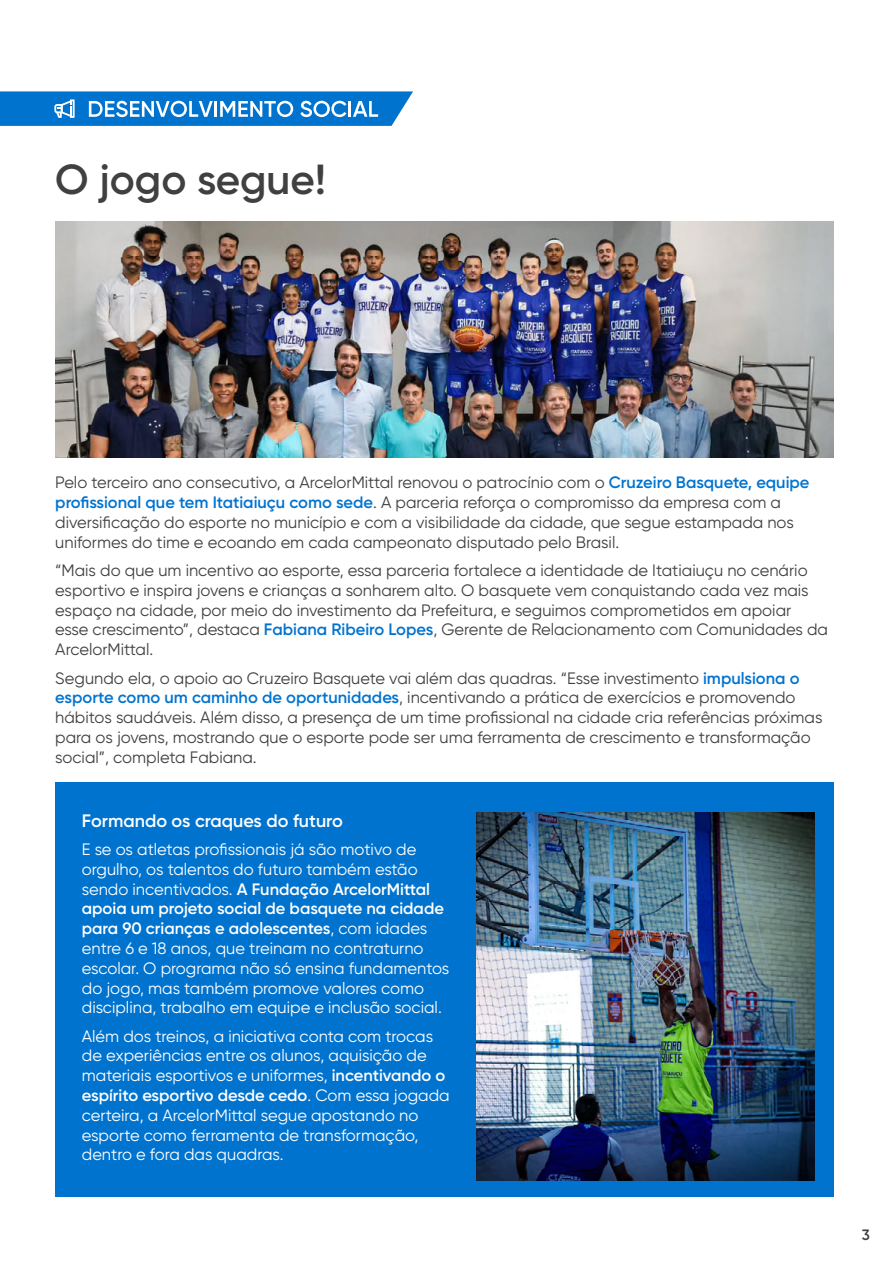
<style>
.page{position:relative;width:893px;height:1263px;background:#fff}
.page>*{position:absolute;margin:0;border:0;box-sizing:border-box;transform-origin:0 0}
.t1{font:600 42px "Gilroy";color:#404040}
.t2{font:600 18px "Gilroy";color:#fff}
.t3{font:16.5px/19.8px "Gilroy";color:#404040}
.t4{font:16.5px/19.8px "Gilroy";color:#fff}
.t5{font:600 15px "Gilroy";color:#404040}
.s1{font-weight:600;color:#0073cf}
.s2{font-weight:600}
</style>
<div class="page">
<div style="left:55px;top:783px;width:778px;height:414px;background:#0073cf"></div>
<img style="left:476px;top:812px;width:338px;height:369px">
<img style="left:55px;top:222px;width:778px;height:235px">
<svg style="left:0;top:91px;width:413px;height:35px;background:#2e8cd7"></svg>
<h1 class="t1" style="left:55px;top:154px;width:272px">O jogo segue!</h1>
<p class="t3" style="left:55px;top:472px;width:756px">Pelo terceiro ano consecutivo, a ArcelorMittal renovou o patrocínio com o <span class="s1">Cruzeiro Basquete, equipe profissional que tem Itatiaiuçu como sede</span>. A parceria reforça o compromisso da empresa com a diversificação do esporte no município e com a visibilidade da cidade, que segue estampada nos uniformes do time e ecoando em cada campeonato disputado pelo Brasil.</p>
<p class="t3" style="left:55px;top:560px;width:774px">“Mais do que um incentivo ao esporte, essa parceria fortalece a identidade de Itatiaiuçu no cenário esportivo e inspira jovens e crianças a sonharem alto. O basquete vem conquistando cada vez mais espaço na cidade, por meio do investimento da Prefeitura, e seguimos comprometidos em apoiar esse crescimento”, destaca <span class="s1">Fabiana Ribeiro Lopes</span>, Gerente de Relacionamento com Comunidades da ArcelorMittal.</p>
<p class="t3" style="left:55px;top:668px;width:769px">Segundo ela, o apoio ao Cruzeiro Basquete vai além das quadras. “Esse investimento <span class="s1">impulsiona o esporte como um caminho de oportunidades</span>, incentivando a prática de exercícios e promovendo hábitos saudáveis. Além disso, a presença de um time profissional na cidade cria referências próximas para os jovens, mostrando que o esporte pode ser uma ferramenta de crescimento e transformação social”, completa Fabiana.</p>
<p class="t2" style="left:82px;top:809px;width:262px">Formando os craques do futuro</p>
<p class="t4" style="left:82px;top:839px;width:369px">E se os atletas profissionais já são motivo de orgulho, os talentos do futuro também estão sendo incentivados. <span class="s2">A Fundação ArcelorMittal apoia um projeto social de basquete na cidade para 90 crianças e adolescentes</span>, com idades entre 6 e 18 anos, que treinam no contraturno escolar. O programa não só ensina fundamentos do jogo, mas também promove valores como disciplina, trabalho em equipe e inclusão social.</p>
<p class="t4" style="left:82px;top:1026px;width:369px">Além dos treinos, a iniciativa conta com trocas de experiências entre os alunos, aquisição de materiais esportivos e uniformes, <span class="s2">incentivando o espírito esportivo desde cedo</span>. Com essa jogada certeira, a ArcelorMittal segue apostando no esporte como ferramenta de transformação, dentro e fora das quadras.</p>
<p class="t5" style="left:862px;top:1226px;width:10px">3</p>
</div>
